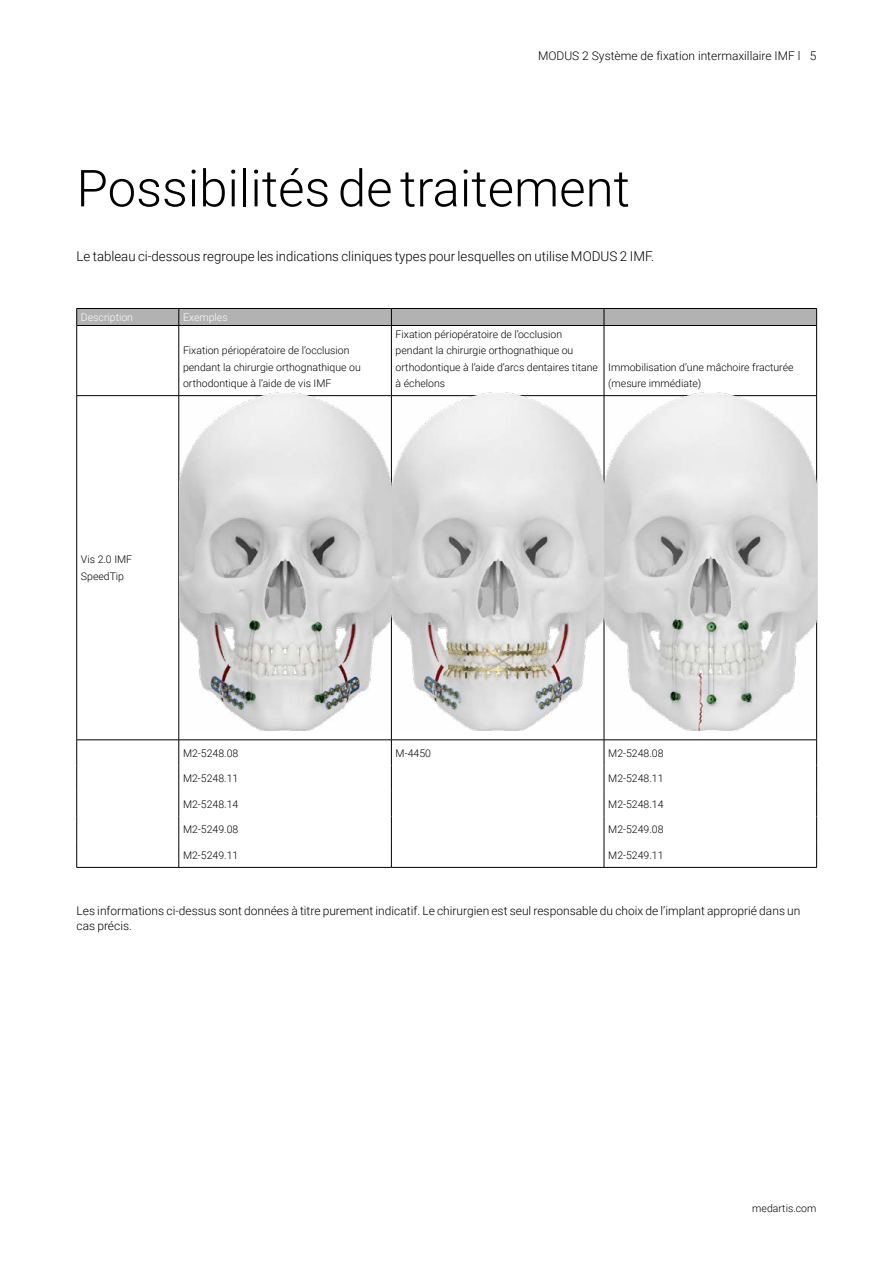
<style>
.page{position:relative;width:893px;height:1263px;background:#fff}
.page>*{position:absolute;margin:0;border:0;box-sizing:border-box;transform-origin:0 0}
.t1{font:300 51px "Roboto";color:#000}
.t2{font:300 13.5px "Roboto";color:#000}
.t3{font:300 12px/15px "Roboto";color:#000}
.t4{font:300 10.5px/16.5px "Roboto";color:#000}
.t5{font:300 10.5px "Roboto";color:#fff}
</style>
<div class="page">
<svg style="left:76px;top:308px;width:741px;height:17px;background:#a6a5a5"></svg>
<hr style="left:77px;top:325px;width:102px;height:1px;background:#000">
<hr style="left:76px;top:326px;width:1px;height:69px;background:#000">
<hr style="left:179px;top:325px;width:212px;height:1px;background:#000">
<hr style="left:179px;top:326px;width:1px;height:69px;background:#000">
<hr style="left:391px;top:325px;width:213px;height:1px;background:#000">
<hr style="left:391px;top:326px;width:1px;height:69px;background:#000">
<hr style="left:604px;top:325px;width:213px;height:1px;background:#000">
<hr style="left:604px;top:326px;width:1px;height:69px;background:#000">
<hr style="left:816px;top:326px;width:1px;height:69px;background:#000">
<hr style="left:77px;top:395px;width:102px;height:1px;background:#000">
<hr style="left:76px;top:396px;width:1px;height:344px;background:#000">
<hr style="left:179px;top:395px;width:212px;height:1px;background:#000">
<hr style="left:179px;top:396px;width:1px;height:344px;background:#000">
<hr style="left:391px;top:395px;width:213px;height:1px;background:#000">
<hr style="left:391px;top:396px;width:1px;height:344px;background:#000">
<hr style="left:604px;top:395px;width:213px;height:1px;background:#000">
<hr style="left:604px;top:396px;width:1px;height:344px;background:#000">
<hr style="left:816px;top:396px;width:1px;height:344px;background:#000">
<hr style="left:77px;top:739px;width:102px;height:1px;background:#000">
<hr style="left:179px;top:739px;width:212px;height:1px;background:#000">
<hr style="left:391px;top:739px;width:213px;height:1px;background:#000">
<hr style="left:604px;top:739px;width:213px;height:1px;background:#000">
<svg style="left:76px;top:740px;width:1px;height:127px"></svg>
<svg style="left:179px;top:740px;width:1px;height:127px"></svg>
<svg style="left:391px;top:740px;width:1px;height:127px"></svg>
<svg style="left:604px;top:740px;width:1px;height:127px"></svg>
<svg style="left:816px;top:740px;width:1px;height:127px"></svg>
<hr style="left:77px;top:867px;width:102px;height:1px;background:#000">
<hr style="left:179px;top:867px;width:212px;height:1px;background:#000">
<hr style="left:391px;top:867px;width:213px;height:1px;background:#000">
<hr style="left:604px;top:867px;width:213px;height:1px;background:#000">
<img style="left:180px;top:392px;width:211px;height:338px">
<img style="left:393px;top:392px;width:210px;height:338px">
<img style="left:605px;top:392px;width:211px;height:338px">
<p class="t3" style="left:538px;top:47px;width:280px">MODUS 2 Système de fixation intermaxillaire IMF l 5</p>
<h1 class="t1" style="left:77px;top:152px;width:555px">Possibilités de traitement</h1>
<p class="t2" style="left:77px;top:246px;width:579px">Le tableau ci-dessous regroupe les indications cliniques types pour lesquelles on utilise MODUS 2 IMF.</p>
<p class="t5" style="left:81px;top:310px;width:54px">Description</p>
<p class="t5" style="left:183px;top:310px;width:46px">Exemples</p>
<p class="t4" style="left:183px;top:342px;width:179px">Fixation périopératoire de l’occlusion pendant la chirurgie orthognathique ou orthodontique à l’aide de vis IMF</p>
<p class="t4" style="left:396px;top:325px;width:204px">Fixation périopératoire de l’occlusion pendant la chirurgie orthognathique ou orthodontique à l’aide d’arcs dentaires titane à échelons</p>
<p class="t4" style="left:608px;top:358px;width:187px">Immobilisation d’une mâchoire fracturée (mesure immédiate)</p>
<p class="t4" style="left:81px;top:551px;width:53px">Vis 2.0 IMF<br>SpeedTip</p>
<p class="t4" style="left:183px;top:744px;width:57px">M2-5248.08</p>
<p class="t4" style="left:396px;top:744px;width:37px">M-4450</p>
<p class="t4" style="left:608px;top:744px;width:57px">M2-5248.08</p>
<p class="t4" style="left:183px;top:770px;width:57px">M2-5248.11</p>
<p class="t4" style="left:608px;top:770px;width:57px">M2-5248.11</p>
<p class="t4" style="left:183px;top:795px;width:57px">M2-5248.14</p>
<p class="t4" style="left:608px;top:795px;width:57px">M2-5248.14</p>
<p class="t4" style="left:183px;top:821px;width:57px">M2-5249.08</p>
<p class="t4" style="left:608px;top:821px;width:57px">M2-5249.08</p>
<p class="t4" style="left:183px;top:846px;width:57px">M2-5249.11</p>
<p class="t4" style="left:608px;top:846px;width:57px">M2-5249.11</p>
<p class="t3" style="left:77px;top:902px;width:725px">Les informations ci-dessus sont données à titre purement indicatif. Le chirurgien est seul responsable du choix de l’implant approprié dans un cas précis.</p>
<p class="t4" style="left:752px;top:1199px;width:66px">medartis.com</p>
</div>
